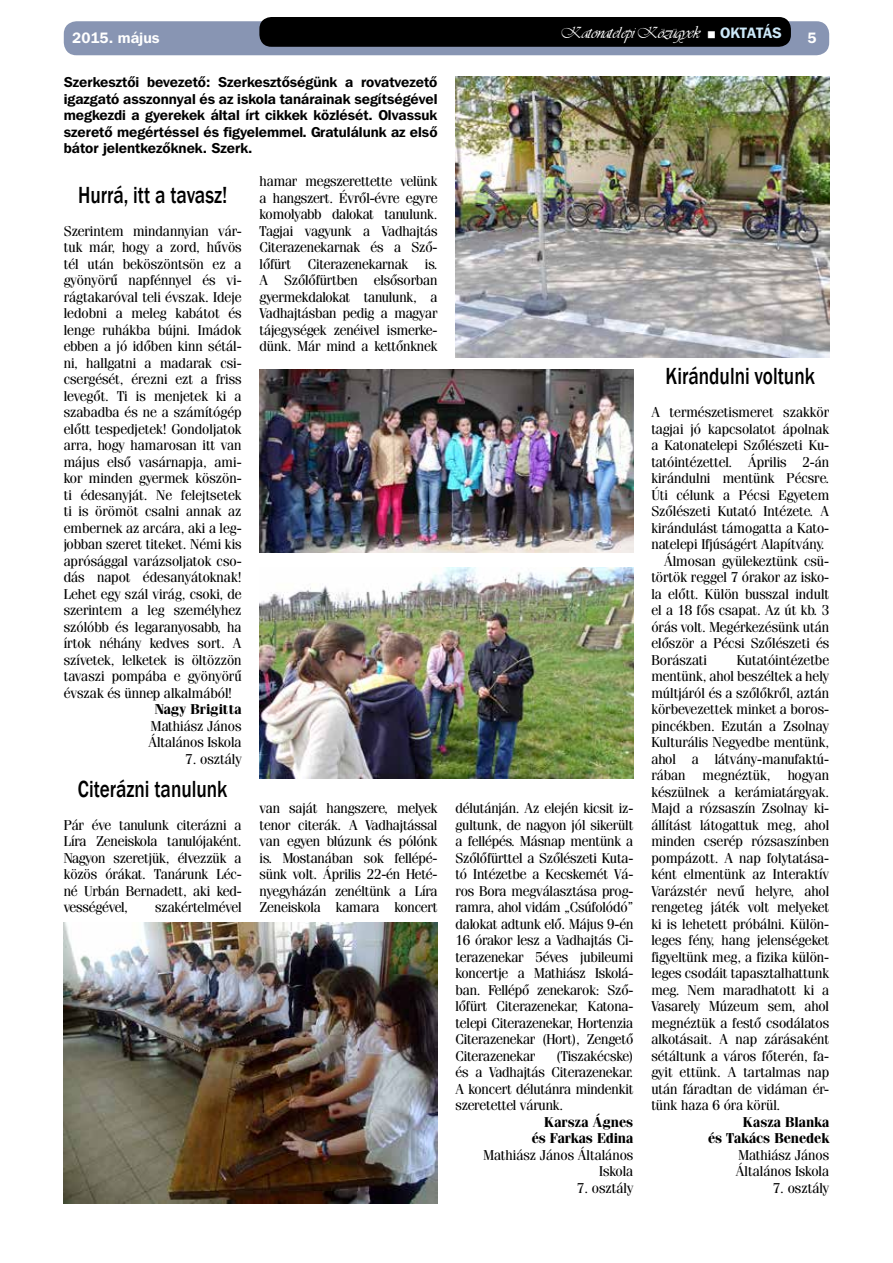
<style>
.page{position:relative;width:893px;height:1263px;background:#fff}
.page>*{position:absolute;margin:0;border:0;box-sizing:border-box;transform-origin:0 0}
.t1{font:500 24px "Franklin Gothic";color:#000;scale:.8 1}
.t2{font:15px "Vivienne PFL";letter-spacing:.01em;color:#fff}
.t3{font:700 15px "Franklin Gothic PFL";color:#fff}
.t4{font:700 15px "Franklin Gothic PFL";color:#cde9f9}
.t5{font:14.25px/16.5px "Fenice PFL";color:#000;text-align:justify}
.t6{font:700 14.25px/16.5px "Franklin Gothic PFL";color:#000;text-align:justify}
.t7{font:700 14.25px/16.5px "Fenice PFL";color:#000;text-align:right}
.s1{color:#fff}
</style>
<div class="page">
<div style="left:64px;top:21px;width:765px;height:34px;background:#8895b3;border-radius:13px"></div>
<div style="left:259px;top:17px;width:532px;height:30px;background:#000;border-radius:12px"></div>
<img style="left:64px;top:923px;width:374px;height:280px">
<img style="left:455px;top:77px;width:374px;height:280px">
<img style="left:259px;top:370px;width:375px;height:183px">
<img style="left:259px;top:568px;width:375px;height:210px">
<p class="t4" style="left:708px;top:23px;width:75px"><span class="s1">■</span> OKTATÁS</p>
<p class="t3" style="left:72px;top:29px;width:89px">2015. május</p>
<p class="t2" style="left:563px;top:23px;width:138px">Katonatelepi Közügyek</p>
<p class="t3" style="left:808px;top:29px;width:11px">5</p>
<p class="t6" style="left:64px;top:73px;width:375px">Szerkesztői bevezető: Szerkesztőségünk a rovatvezető igazgató asszonnyal és az iskola tanárainak segítségével megkezdi a gyerekek által írt cikkek közlését. Olvassuk szerető megértéssel és figyelemmel. Gratulálunk az első bátor jelentkezőknek. Szerk.</p>
<h1 class="t1" style="left:78px;top:180px;width:188px">Hurrá, itt a tavasz!</h1>
<p class="t5" style="left:64px;top:222px;width:179px">Szerintem mindannyian vár&shy;tuk már, hogy a zord, hűvös tél után beköszöntsön ez a gyönyörű napfénnyel és vi&shy;rágtakaróval teli évszak. Ideje ledobni a meleg kabátot és lenge ruhákba bújni. Imádok ebben a jó időben kinn sétál&shy;ni, hallgatni a madarak csi&shy;csergését, érezni ezt a friss levegőt. Ti is menjetek ki a szabadba és ne a számítógép előtt tespedjetek! Gondoljatok arra, hogy hamarosan itt van május első vasárnapja, ami&shy;kor minden gyermek köszön&shy;ti édesanyját. Ne felejtsetek ti is örömöt csalni annak az embernek az arcára, aki a leg&shy;jobban szeret titeket. Némi kis aprósággal varázsoljatok cso&shy;dás napot édesanyátoknak!<br>Lehet egy szál virág, csoki, de szerintem a leg személyhez szólóbb és legaranyosabb, ha írtok néhány kedves sort. A szívetek, lelketek is öltözzön tavaszi pompába e gyönyörű évszak és ünnep alkalmából!</p>
<p class="t7" style="left:155px;top:701px;width:88px">Nagy Brigitta</p>
<p class="t5" style="left:148px;top:717px;width:95px">Mathiász János<br>Általános Iskola</p>
<p class="t5" style="left:185px;top:750px;width:58px">7. osztály</p>
<h1 class="t1" style="left:78px;top:774px;width:188px">Citerázni tanulunk</h1>
<p class="t5" style="left:64px;top:816px;width:179px">Pár éve tanulunk citerázni a Líra Zeneiskola tanulójaként.<br>Nagyon szeretjük, élvezzük a közös órákat. Tanárunk Léc&shy;né Urbán Bernadett, aki ked&shy;vességével,</p>
<p class="t5" style="left:260px;top:173px;width:179px">hamar megszerettette velünk a hangszert. Évről-évre egyre komolyabb dalokat tanulunk.<br>Tagjai vagyunk a Vadhajtás Citerazenekarnak és a Sző&shy;lőfürt Citerazenekarnak is.<br>A Szőlőfürtben elsősorban gyermekdalokat tanulunk, a Vadhajtásban pedig a magyar tájegységek zenéivel ismerke&shy;dünk. Már mind a kettőnknek</p>
<p class="t5" style="left:260px;top:800px;width:179px">van saját hangszere, melyek tenor citerák. A Vadhajtással van egyen blúzunk és pólónk is. Mostanában sok fellépé&shy;sünk volt. Április 22-én Heté&shy;nyegyházán zenéltünk a Líra Zeneiskola kamara koncert</p>
<p class="t5" style="left:455px;top:800px;width:179px">délutánján. Az elején kicsit iz&shy;gultunk, de nagyon jól sikerült a fellépés. Másnap mentünk a Szőlőfürttel a Szőlészeti Kuta&shy;tó Intézetbe a Kecskemét Vá&shy;ros Bora megválasztása prog&shy;ramra, ahol vidám „Csúfolódó” dalokat adtunk elő. Május 9-én 16 órakor lesz a Vadhajtás Ci&shy;terazenekar 5éves jubileumi koncertje a Mathiász Iskolá&shy;ban. Fellépő zenekarok: Sző&shy;lőfürt Citerazenekar, Katona&shy;telepi Citerazenekar, Hortenzia Citerazenekar (Hort), Zengető Citerazenekar</p>
<p class="t5" style="left:155px;top:899px;width:88px">szakértelmével</p>
<p class="t5" style="left:455px;top:1047px;width:179px;text-indent:101px">(Tiszakécske) és a Vadhajtás Citerazenekar.<br>A koncert délutánra mindenkit szeretettel várunk.</p>
<p class="t7" style="left:532px;top:1113px;width:103px">Karsza Ágnes és Farkas Edina</p>
<p class="t5" style="left:483px;top:1146px;width:151px;text-align:right">Mathiász János Általános<br>Iskola</p>
<p class="t5" style="left:577px;top:1179px;width:58px">7. osztály</p>
<h1 class="t1" style="left:666px;top:361px;width:188px">Kirándulni voltunk</h1>
<p class="t5" style="left:651px;top:404px;width:179px">A természetismeret szakkör</p>
<p class="t5" style="left:651px;top:420px;width:179px">tagjai jó kapcsolatot ápolnak</p>
<p class="t5" style="left:651px;top:437px;width:179px">a Katonatelepi Szőlészeti Ku-</p>
<p class="t5" style="left:651px;top:453px;width:179px">tatóintézettel. Április 2-án</p>
<p class="t5" style="left:651px;top:470px;width:179px">kirándulni mentünk Pécsre.</p>
<p class="t5" style="left:651px;top:486px;width:179px">Úti célunk a Pécsi Egyetem</p>
<p class="t5" style="left:651px;top:503px;width:179px">Szőlészeti Kutató Intézete. A</p>
<p class="t5" style="left:651px;top:519px;width:179px">kirándulást támogatta a Kato-</p>
<p class="t5" style="left:651px;top:536px;width:175px">natelepi Ifjúságért Alapítvány.</p>
<p class="t5" style="left:664px;top:552px;width:167px">Álmosan gyülekeztünk csü-</p>
<p class="t5" style="left:651px;top:569px;width:179px">törtök reggel 7 órakor az isko-</p>
<p class="t5" style="left:651px;top:585px;width:179px">la előtt. Külön busszal indult</p>
<p class="t5" style="left:651px;top:602px;width:179px">el a 18 fős csapat. Az út kb. 3</p>
<p class="t5" style="left:651px;top:618px;width:179px">órás volt. Megérkezésünk után</p>
<p class="t5" style="left:651px;top:635px;width:179px">először a Pécsi Szőlészeti és</p>
<p class="t5" style="left:651px;top:651px;width:57px">Borászati</p>
<p class="t5" style="left:651px;top:651px;width:179px;text-indent:85px">Kutatóintézetbe mentünk, ahol beszéltek a hely múltjáról és a szőlőkről, aztán körbevezettek minket a boros&shy;pincékben. Ezután a Zsolnay Kulturális Negyedbe mentünk, ahol a látvány-manufaktú&shy;rában megnéztük, hogyan készülnek a kerámiatárgyak.<br>Majd a rózsaszín Zsolnay ki&shy;állítást látogattuk meg, ahol minden cserép rózsaszínben pompázott. A nap folytatása&shy;ként elmentünk az Interaktív Varázstér nevű helyre, ahol rengeteg játék volt melyeket ki is lehetett próbálni. Külön&shy;leges fény, hang jelenségeket figyeltünk meg, a fizika külön&shy;leges csodáit tapasztalhattunk meg. Nem maradhatott ki a Vasarely Múzeum sem, ahol megnéztük a festő csodálatos alkotásait. A nap zárásaként sétáltunk a város főterén, fa&shy;gyit ettünk. A tartalmas nap után fáradtan de vidáman ér&shy;tünk haza 6 óra körül.</p>
<p class="t7" style="left:708px;top:1113px;width:123px">Kasza Blanka<br>és Takács Benedek</p>
<p class="t5" style="left:736px;top:1146px;width:95px">Mathiász János<br>Általános Iskola</p>
<p class="t5" style="left:773px;top:1179px;width:58px">7. osztály</p>
</div>
